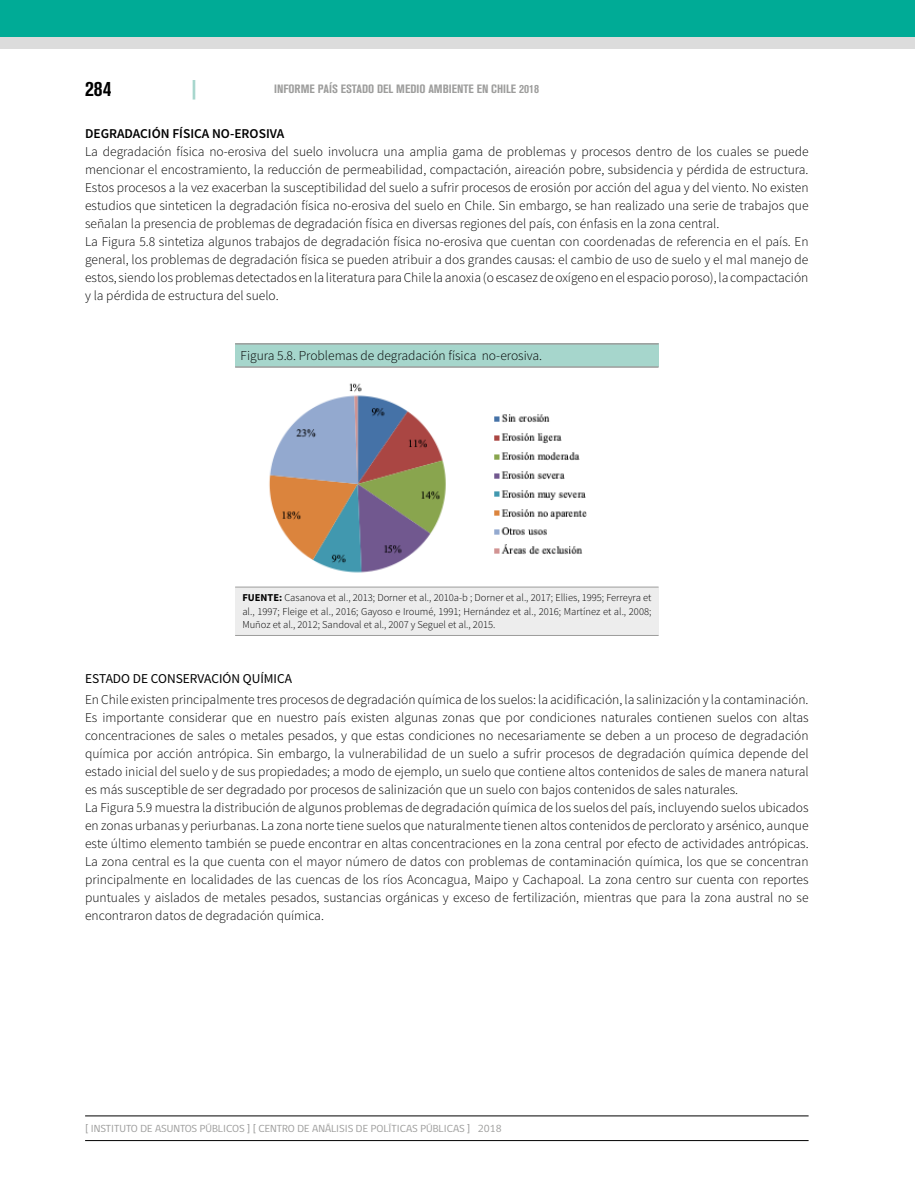
<style>
.page{position:relative;width:915px;height:1191px;background:#fff}
.page>*{position:absolute;margin:0;border:0;box-sizing:border-box;transform-origin:0 0}
.t1{font:700 condensed 21px "Akzidenz Grotesk BQ";color:#000;scale:1.06 1}
.t2{font:700 condensed 21px "Akzidenz Grotesk BQ";color:#a6d6cc;scale:1.06 1}
.t3{font:300 13.5px/18px "Source Sans Pro";color:#000}
.t4{font:600 13.5px "Source Sans Pro";color:#000}
.t5{font:13.5px "Source Sans Pro";color:#000}
.t6{font:700 condensed 12px "Akzidenz Grotesk BQ";color:#9d9d9c;scale:1.06 1}
.t7{font:300 10.5px/13.5px "Source Sans Pro";color:#000;text-align:justify}
.t8{font:10.5px "gob CL";color:#9d9d9c;scale:1.06 1}
.s1{font-weight:700}
</style>
<div class="page">
<div style="left:0;top:0;width:913px;height:48px;background:#dcdcdc"></div>
<hr style="left:85px;top:1115px;width:723px;height:1px;background:#000">
<hr style="left:85px;top:1140px;width:723px;height:1px;background:#000">
<div style="left:0;top:0;width:914px;height:36px;background:#00ab96"></div>
<div style="left:235px;top:587px;width:423px;height:48px;background:#ededed"></div>
<hr style="left:235px;top:586px;width:423px;height:1px;background:#9d9d9c">
<hr style="left:235px;top:635px;width:423px;height:1px;background:#9d9d9c">
<div style="left:235px;top:344px;width:423px;height:23px;background:#a6d6cc"></div>
<hr style="left:235px;top:343px;width:423px;height:1px;background:#9d9d9c">
<hr style="left:235px;top:366px;width:423px;height:2px;background:#9d9d9c">
<img style="left:269px;top:383px;width:318px;height:190px">
<h1 class="t1" style="left:85px;top:76px;width:26px">284</h1>
<h1 class="t2" style="left:192px;top:76px;width:6px">|</h1>
<p class="t6" style="left:274px;top:82px;width:251px">INFORME PAÍS ESTADO DEL MEDIO AMBIENTE EN CHILE 2018</p>
<p class="t4" style="left:85px;top:125px;width:200px">DEGRADACIÓN FÍSICA NO-EROSIVA</p>
<p class="t3" style="left:85px;top:142px;width:724px">La degradación física no-erosiva del suelo involucra una amplia gama de problemas y procesos dentro de los cuales se puede mencionar el encostramiento, la reducción de permeabilidad, compactación, aireación pobre, subsidencia y pérdida de estructura.<br>Estos procesos a la vez exacerban la susceptibilidad del suelo a sufrir procesos de erosión por acción del agua y del viento. No existen estudios que sinteticen la degradación física no-erosiva del suelo en Chile. Sin embargo, se han realizado una serie de trabajos que señalan la presencia de problemas de degradación física en diversas regiones del país, con énfasis en la zona central.<br>La Figura 5.8 sintetiza algunos trabajos de degradación física no-erosiva que cuentan con coordenadas de referencia en el país. En general, los problemas de degradación física se pueden atribuir a dos grandes causas: el cambio de uso de suelo y el mal manejo de estos, siendo los problemas detectados en la literatura para Chile la anoxia (o escasez de oxígeno en el espacio poroso), la compactación y la pérdida de estructura del suelo.</p>
<p class="t3" style="left:240px;top:346px;width:303px">Figura 5.8. Problemas de degradación física no-erosiva.</p>
<p class="t7" style="left:242px;top:591px;width:410px"><span class="s1">FUENTE:</span> Casanova et al., 2013; Dorner et al., 2010a-b ; Dorner et al., 2017; Ellies, 1995; Ferreyra et al., 1997; Fleige et al., 2016; Gayoso e Iroumé, 1991; Hernández et al., 2016; Martínez et al., 2008; Muñoz et al., 2012; Sandoval et al., 2007 y Seguel et al., 2015.</p>
<p class="t5" style="left:85px;top:670px;width:208px">ESTADO DE CONSERVACIÓN QUÍMICA</p>
<p class="t3" style="left:85px;top:691px;width:724px">En Chile existen principalmente tres procesos de degradación química de los suelos: la acidificación, la salinización y la contaminación.<br>Es importante considerar que en nuestro país existen algunas zonas que por condiciones naturales contienen suelos con altas concentraciones de sales o metales pesados, y que estas condiciones no necesariamente se deben a un proceso de degradación química por acción antrópica. Sin embargo, la vulnerabilidad de un suelo a sufrir procesos de degradación química depende del estado inicial del suelo y de sus propiedades; a modo de ejemplo, un suelo que contiene altos contenidos de sales de manera natural es más susceptible de ser degradado por procesos de salinización que un suelo con bajos contenidos de sales naturales.<br>La Figura 5.9 muestra la distribución de algunos problemas de degradación química de los suelos del país, incluyendo suelos ubicados en zonas urbanas y periurbanas. La zona norte tiene suelos que naturalmente tienen altos contenidos de perclorato y arsénico, aunque este último elemento también se puede encontrar en altas concentraciones en la zona central por efecto de actividades antrópicas.<br>La zona central es la que cuenta con el mayor número de datos con problemas de contaminación química, los que se concentran principalmente en localidades de las cuencas de los ríos Aconcagua, Maipo y Cachapoal. La zona centro sur cuenta con reportes puntuales y aislados de metales pesados, sustancias orgánicas y exceso de fertilización, mientras que para la zona austral no se encontraron datos de degradación química.</p>
<p class="t8" style="left:85px;top:1121px;width:394px">[ INSTITUTO DE ASUNTOS PÚBLICOS ] [ CENTRO DE ANÁLISIS DE POLÍTICAS PÚBLICAS ] 2018</p>
</div>
